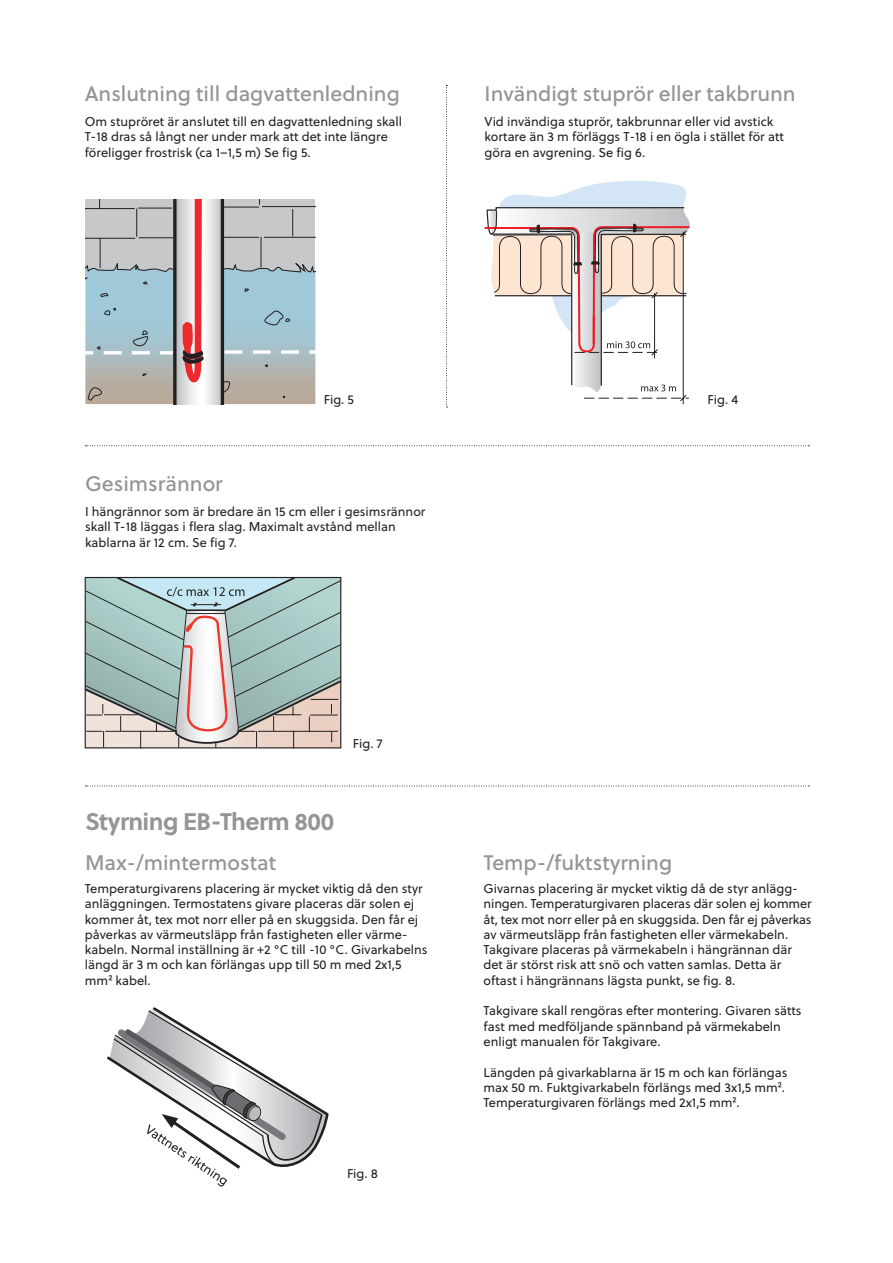
<style>
.page{position:relative;width:893px;height:1263px;background:#fff}
.page>*{position:absolute;margin:0;border:0;box-sizing:border-box;transform-origin:0 0}
.t1{font:700 24px "Soleil";letter-spacing:-.025em;color:#939598}
.t2{font:21px "Soleil Bk";color:#939598}
.t3{font:12.75px/15.3px "Soleil";color:#231f20}
</style>
<div class="page">
<svg style="left:484px;top:181px;width:206px;height:223px"></svg>
<svg style="left:85px;top:199px;width:230px;height:205px;background:#b4b9bd"></svg>
<svg style="left:446px;top:85px;width:1px;height:323px"></svg>
<svg style="left:85px;top:445px;width:724px;height:1px"></svg>
<svg style="left:85px;top:577px;width:256px;height:171px;background:#b3c1be"></svg>
<svg style="left:85px;top:786px;width:724px;height:1px"></svg>
<svg style="left:107px;top:1007px;width:222px;height:180px"></svg>
<h2 class="t2" style="left:85px;top:78px;width:317px">Anslutning till dagvattenledning</h2>
<p class="t3" style="left:85px;top:113px;width:319px">Om stupröret är anslutet till en dagvattenledning skall<br>T-18 dras så långt ner under mark att det inte längre föreligger frostrisk (ca 1–1,5 m) Se fig 5.</p>
<h2 class="t2" style="left:485px;top:78px;width:313px">Invändigt stuprör eller takbrunn</h2>
<p class="t3" style="left:485px;top:113px;width:301px">Vid invändiga stuprör, takbrunnar eller vid avstick kortare än 3 m förläggs T-18 i en ögla i stället för att göra en avgrening. Se fig 6.</p>
<p class="t3" style="left:324px;top:392px;width:32px">Fig. 5</p>
<h2 class="t2" style="left:85px;top:468px;width:139px">Gesimsrännor</h2>
<p class="t3" style="left:85px;top:503px;width:342px">I hängrännor som är bredare än 15 cm eller i gesimsrännor skall T-18 läggas i flera slag. Maximalt avstånd mellan kablarna är 12 cm. Se fig 7.</p>
<p class="t3" style="left:708px;top:392px;width:32px">Fig. 4</p>
<p class="t3" style="left:353px;top:736px;width:31px">Fig. 7</p>
<h1 class="t1" style="left:85px;top:803px;width:251px">Styrning EB-Therm 800</h1>
<h2 class="t2" style="left:85px;top:846px;width:193px">Max-/mintermostat</h2>
<p class="t3" style="left:85px;top:880px;width:344px">Temperaturgivarens placering är mycket viktig då den styr anläggningen. Termostatens givare placeras där solen ej kommer åt, tex mot norr eller på en skuggsida. Den får ej påverkas av värmeutsläpp från fastigheten eller värme&shy;kabeln. Normal inställning är +2 °C till -10 °C. Givarkabelns längd är 3 m och kan förlängas upp till 50 m med 2x1,5 mm² kabel.</p>
<p class="t3" style="left:347px;top:1165px;width:33px">Fig. 8</p>
<h2 class="t2" style="left:483px;top:846px;width:190px">Temp-/fuktstyrning</h2>
<p class="t3" style="left:483px;top:880px;width:330px">Givarnas placering är mycket viktig då de styr anlägg&shy;ningen. Temperaturgivaren placeras där solen ej kommer åt, tex mot norr eller på en skuggsida. Den får ej påverkas av värmeutsläpp från fastigheten eller värmekabeln.<br>Takgivare placeras på värmekabeln i hängrännan där det är störst risk att snö och vatten samlas. Detta är oftast i hängrännans lägsta punkt, se fig. 8.</p>
<p class="t3" style="left:483px;top:1003px;width:320px">Takgivare skall rengöras efter montering. Givaren sätts fast med medföljande spännband på värmekabeln enligt manualen för Takgivare.</p>
<p class="t3" style="left:483px;top:1064px;width:305px">Längden på givarkablarna är 15 m och kan förlängas max 50 m. Fuktgivarkabeln förlängs med 3x1,5 mm².<br>Temperaturgivaren förlängs med 2x1,5 mm².</p>
</div>
